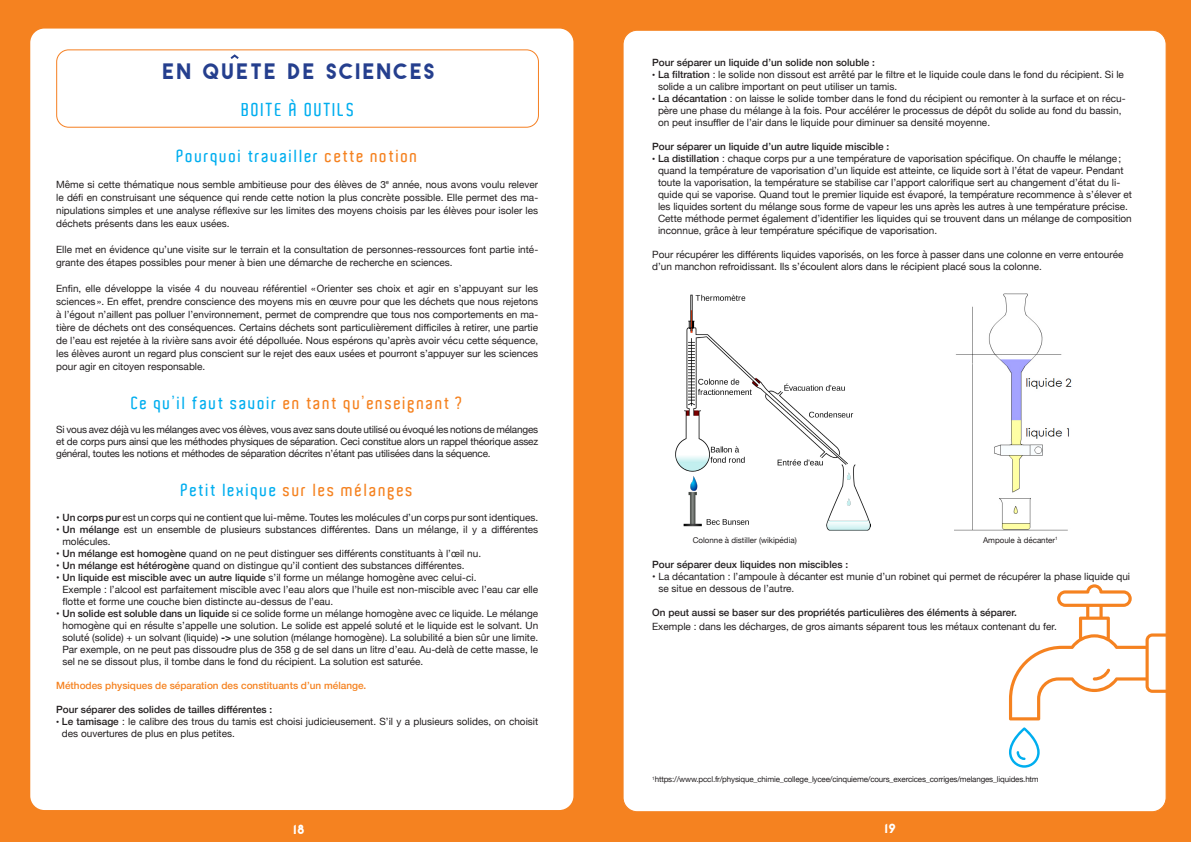
<style>
.page{position:relative;width:1191px;height:842px;background:#f58220}
.page>*{position:absolute;margin:0;border:0;box-sizing:border-box;transform-origin:0 0}
.t1{font:20px "Antraste";color:#253f8e}
.t2{font:600 18px "Aldo";letter-spacing:.1em;color:#00aeef}
.texte_courant{font:600 17px "Aldo";letter-spacing:.1em;color:#f58220}
.texte_courant-2{font:600 17px "Aldo";letter-spacing:.1em;color:#00aeef}
.t3{font:12px "Antraste";color:#fff}
.texte_courant-3{font:10px/12px "Helvetica Neue";color:#231f20}
.texte_courant-4{font:500 10px "Helvetica Neue";color:#231f20}
.texte_courant-5{font:500 10px "Helvetica Neue";color:#f58220}
.t4{font:8px "Helvetica Neue";letter-spacing:-.02em;color:#231f20}
.t5{font:8px "Helvetica Neue";color:#231f20}
.s1{color:#f58220}
.s2{color:#00aeef}
.s3{font-weight:500}
.s4{color:#fff}
.s5{font-weight:700}
.s6{font-family:"Frontenac Small Caps"}
</style>
<div class="page">
<div style="left:30px;top:29px;width:543px;height:781px;background:#fff;border-radius:14px"></div>
<div style="left:56px;top:49px;width:483px;height:79px;border:1px solid #f57f21;border-radius:12px"></div>
<svg style="left:230px;top:54px;width:9px;height:5px"></svg>
<div style="left:623px;top:30px;width:543px;height:782px;background:#fff;border-radius:14px"></div>
<img style="left:675px;top:294px;width:195px;height:236px">
<img style="left:954px;top:293px;width:118px;height:237px">
<svg style="left:1009px;top:584px;width:157px;height:136px"></svg>
<svg style="left:1009px;top:727px;width:30px;height:41px"></svg>
<p class="t1" style="left:161px;top:58px;width:276px">EN QUeTE DE SCIENCES</p>
<p class="t2" style="left:242px;top:99px;width:114px">BOITE À OUTILS</p>
<p class="texte_courant-2" style="left:177px;top:146px;width:242px">Pourquoi travailler <span class="s1">cette notion</span></p>
<p class="texte_courant-3" style="left:56px;top:178px;width:483px;line-height:13px;text-align:justify">Même si cette thématique nous semble ambitieuse pour des élèves de 3<sup>e</sup> année, nous avons voulu relever le défi en construisant une séquence qui rende cette notion la plus concrète possible. Elle permet des ma&shy;nipulations simples et une analyse réflexive sur les limites des moyens choisis par les élèves pour isoler les déchets présents dans les eaux usées.</p>
<p class="texte_courant-3" style="left:56px;top:243px;width:483px;line-height:13px">Elle met en évidence qu’une visite sur le terrain et la consultation de personnes-ressources font partie inté&shy;grante des étapes possibles pour mener à bien une démarche de recherche en sciences.</p>
<p class="texte_courant-3" style="left:56px;top:282px;width:483px;line-height:13px;text-align:justify">Enfin, elle développe la visée 4 du nouveau référentiel «Orienter ses choix et agir en s’appuyant sur les sciences». En effet, prendre conscience des moyens mis en œuvre pour que les déchets que nous rejetons à l’égout n’aillent pas polluer l’environnement, permet de comprendre que tous nos comportements en ma&shy;tière de déchets ont des conséquences. Certains déchets sont particulièrement difficiles à retirer, une partie de l’eau est rejetée à la rivière sans avoir été dépolluée. Nous espérons qu’après avoir vécu cette séquence, les élèves auront un regard plus conscient sur le rejet des eaux usées et pourront s’appuyer sur les sciences pour agir en citoyen responsable.</p>
<p class="texte_courant" style="left:131px;top:393px;width:333px"><span class="s2">Ce qu’il faut savoir</span> en tant qu’enseignant ?</p>
<p class="texte_courant-3" style="left:56px;top:424px;width:483px;text-align:justify">Si vous avez déjà vu les mélanges avec vos élèves, vous avez sans doute utilisé ou évoqué les notions de mélanges et de corps purs ainsi que les méthodes physiques de séparation. Ceci constitue alors un rappel théorique assez général, toutes les notions et méthodes de séparation décrites n’étant pas utilisées dans la séquence.</p>
<p class="texte_courant" style="left:181px;top:480px;width:234px"><span class="s2">Petit lexique</span> sur les mélanges</p>
<p class="texte_courant-3" style="left:56px;top:512px;width:483px">• <span class="s3">Un corps pur</span> est un corps qui ne contient que lui-même. Toutes les molécules d’un corps pur sont identiques.</p>
<p class="texte_courant-3" style="left:62px;top:524px;width:477px;text-indent:-6px">• <span class="s3">Un mélange</span> est un ensemble de plusieurs substances différentes. Dans un mélange, il y a différentes molécules.</p>
<p class="texte_courant-3" style="left:56px;top:548px;width:426px">• <span class="s3">Un mélange est homogène</span> quand on ne peut distinguer ses différents constituants à l’œil nu.</p>
<p class="texte_courant-3" style="left:56px;top:560px;width:410px">• <span class="s3">Un mélange est hétérogène</span> quand on distingue qu’il contient des substances différentes.</p>
<p class="texte_courant-3" style="left:56px;top:572px;width:422px">• <span class="s3">Un liquide est miscible avec un autre liquide</span> s’il forme un mélange homogène avec celui-ci.</p>
<p class="texte_courant-3" style="left:62px;top:584px;width:477px;text-indent:-6px"><span class="s4">•</span> Exemple : l’alcool est parfaitement miscible avec l’eau alors que l’huile est non-miscible avec l’eau car elle flotte et forme une couche bien distincte au-dessus de l’eau.</p>
<p class="texte_courant-3" style="left:62px;top:608px;width:477px;text-align:justify;text-indent:-6px">• <span class="s3">Un solide est soluble dans un liquide</span> si ce solide forme un mélange homogène avec ce liquide. Le mélange homogène qui en résulte s’appelle une solution. Le solide est appelé soluté et le liquide est le solvant. Un soluté (solide) + un solvant (liquide) <span class="s5">-&gt;</span> une solution (mélange homogène). La solubilité a bien sûr une limite.<br>Par exemple, on ne peut pas dissoudre plus de 358 g de sel dans un litre d’eau. Au-delà de cette masse, le sel ne se dissout plus, il tombe dans le fond du récipient. La solution est saturée.</p>
<p class="texte_courant-5" style="left:56px;top:677px;width:312px">Méthodes physiques de séparation des constituants d’un mélange.</p>
<p class="texte_courant-4" style="left:56px;top:701px;width:218px">Pour séparer des solides de tailles différentes :</p>
<p class="texte_courant-3" style="left:62px;top:716px;width:478px;text-indent:-6px"><span class="s6">•</span> <span class="s3">Le tamisage</span> : le calibre des trous du tamis est choisi judicieusement. S’il y a plusieurs solides, on choisit des ouvertures de plus en plus petites.</p>
<p class="texte_courant-4" style="left:652px;top:55px;width:224px">Pour séparer un liquide d’un solide non soluble :</p>
<p class="texte_courant-3" style="left:658px;top:69px;width:467px;text-indent:-6px"><span class="s6">•</span> <span class="s3">La filtration</span> : le solide non dissout est arrêté par le filtre et le liquide coule dans le fond du récipient. Si le solide a un calibre important on peut utiliser un tamis.</p>
<p class="texte_courant-3" style="left:658px;top:93px;width:469px;text-indent:-6px"><span class="s6">•</span> <span class="s3">La décantation</span> : on laisse le solide tomber dans le fond du récipient ou remonter à la surface et on récu&shy;père une phase du mélange à la fois. Pour accélérer le processus de dépôt du solide au fond du bassin, on peut insuffler de l’air dans le liquide pour diminuer sa densité moyenne.</p>
<p class="texte_courant-4" style="left:652px;top:139px;width:238px">Pour séparer un liquide d’un autre liquide miscible :</p>
<p class="texte_courant-3" style="left:658px;top:153px;width:475px;text-indent:-6px"><span class="s6">•</span> <span class="s3">La distillation</span> : chaque corps pur a une température de vaporisation spécifique. On chauffe le mélange; quand la température de vaporisation d’un liquide est atteinte, ce liquide sort à l’état de vapeur. Pendant toute la vaporisation, la température se stabilise car l’apport calorifique sert au changement d’état du li&shy;quide qui se vaporise. Quand tout le premier liquide est évaporé, la température recommence à s’élever et les liquides sortent du mélange sous forme de vapeur les uns après les autres à une température précise.<br>Cette méthode permet également d’identifier les liquides qui se trouvent dans un mélange de composition inconnue, grâce à leur température spécifique de vaporisation.</p>
<p class="texte_courant-3" style="left:652px;top:249px;width:473px">Pour récupérer les différents liquides vaporisés, on les force à passer dans une colonne en verre entourée d’un manchon refroidissant. Ils s’écoulent alors dans le récipient placé sous la colonne.</p>
<p class="t5" style="left:693px;top:534px;width:105px">Colonne à distiller (wikipédia)</p>
<p class="t5" style="left:983px;top:534px;width:76px">Ampoule à décanter<sup>1</sup></p>
<p class="texte_courant-4" style="left:652px;top:556px;width:197px">Pour séparer deux liquides non miscibles :</p>
<p class="texte_courant-3" style="left:658px;top:570px;width:473px;text-indent:-6px">• La décantation : l’ampoule à décanter est munie d’un robinet qui permet de récupérer la phase liquide qui se situe en dessous de l’autre.</p>
<p class="texte_courant-4" style="left:652px;top:604px;width:366px">On peut aussi se baser sur des propriétés particulières des éléments à séparer.</p>
<p class="texte_courant-3" style="left:652px;top:621px;width:406px">Exemple : dans les décharges, de gros aimants séparent tous les métaux contenant du fer.</p>
<p class="t4" style="left:652px;top:774px;width:388px"><sup>1</sup>https://www.pccl.fr/physique_chimie_college_lycee/cinquieme/cours_exercices_corriges/melanges_liquides.htm</p>
<p class="t3" style="left:293px;top:821px;width:13px">18</p>
<p class="t3" style="left:884px;top:821px;width:13px">19</p>
</div>
